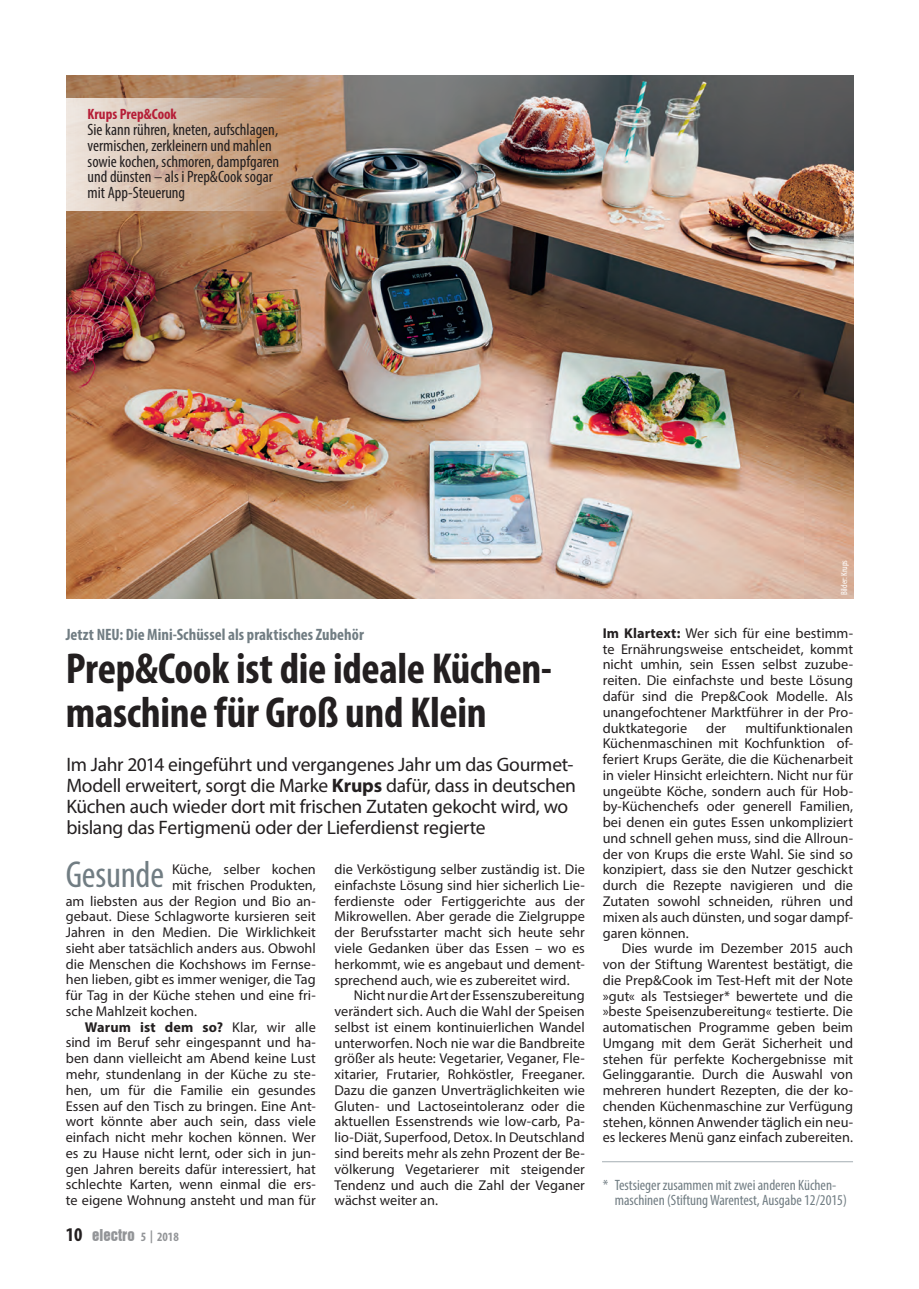
<style>
.page{position:relative;width:919px;height:1289px;background:#fff}
.page>*{position:absolute;margin:0;border:0;box-sizing:border-box;transform-origin:0 0}
.t1{font:700 condensed 43.5px/43.5px "Myriad Pro";letter-spacing:-.005em;color:#231f20}
.t2{font:condensed 37.65px "Myriad Pro";letter-spacing:-.01em;color:#717d83}
.t3{font:19.5px/21px "Myriad Pro";letter-spacing:-.015em;color:#231f20}
.t4{font:condensed 16.5px/15.8px "Myriad Pro";color:#231f20}
.t5{font:700 condensed 16.5px "Myriad Pro";letter-spacing:.005em;color:#717d83}
.t6{font:condensed 15px/15.8px "Myriad Pro";color:#717d83}
.t7{font:15px "Swiss 921 BT Regular A";color:#939598}
.t8{font:700 condensed 15px "Myriad Pro";color:#b61e37}
.t9{font:14.25px/15.8px "Myriad Pro";color:#231f20;text-align:justify}
.t10{font:700 14.25px "Myriad Pro";letter-spacing:.005em;color:#231f20}
.t11{font:condensed 9px "Myriad Pro";color:#fff}
.s1{font-weight:700}
.s2{font-weight:400}
.s3{font-family:"Myriad Pro";font-weight:700;font-stretch:condensed;font-size:19.5px;color:#231f20}
.s4{font-family:"Myriad Pro";font-weight:700;font-stretch:condensed;font-size:12.75px}
</style>
<div class="page">
<img style="left:66px;top:75px;width:787px;height:523px">
<svg style="left:66px;top:98px;width:232px;height:112px;background:#d2b7a1"></svg>
<hr style="left:602px;top:1161px;width:251px;height:1px;background:#a4adb3">
<p class="t8" style="left:88px;top:105px;width:91px">Krups Prep&amp;Cook</p>
<p class="t4" style="left:88px;top:121px;width:193px">Sie kann rühren, kneten, aufschlagen, vermischen, zerkleinern und mahlen sowie kochen, schmoren, dampfgaren und dünsten – als i Prep&amp;Cook sogar mit App-Steuerung</p>
<p class="t5" style="left:66px;top:624px;width:299px">Jetzt NEU: Die Mini-Schüssel als praktisches Zubehör</p>
<h1 class="t1" style="left:66px;top:646px;width:488px">Prep&amp;Cook ist die ideale Küchen&shy;maschine für Groß und Klein</h1>
<p class="t3" style="left:66px;top:753px;width:511px">Im Jahr 2014 eingeführt und vergangenes Jahr um das Gourmet-Modell erweitert, sorgt die Marke <span class="s1">Krups</span> dafür, dass in deutschen Küchen auch wieder dort mit frischen Zutaten gekocht wird, wo bislang das Fertigmenü oder der Lieferdienst regierte</p>
<h2 class="t2" style="left:66px;top:851px;width:100px">Gesunde</h2>
<p class="t9" style="left:172px;top:861px;width:145px">Küche, selber kochen</p>
<p class="t9" style="left:172px;top:876px;width:145px">mit frischen Produkten,</p>
<p class="t9" style="left:66px;top:892px;width:251px">am liebsten aus der Region und Bio an-</p>
<p class="t9" style="left:66px;top:908px;width:251px">gebaut. Diese Schlagworte kursieren seit</p>
<p class="t9" style="left:66px;top:924px;width:251px">Jahren in den Medien. Die Wirklichkeit</p>
<p class="t9" style="left:66px;top:940px;width:251px">sieht aber tatsächlich anders aus. Obwohl</p>
<p class="t9" style="left:66px;top:955px;width:251px">die Menschen die Kochshows im Fernse-</p>
<p class="t9" style="left:66px;top:971px;width:251px">hen lieben, gibt es immer weniger, die Tag</p>
<p class="t9" style="left:66px;top:987px;width:251px">für Tag in der Küche stehen und eine fri-</p>
<p class="t9" style="left:66px;top:1003px;width:133px">sche Mahlzeit kochen.</p>
<p class="t10" style="left:85px;top:1017px;width:232px">Warum ist dem so? <span class="s2">Klar, wir alle</span></p>
<p class="t9" style="left:66px;top:1034px;width:251px">sind im Beruf sehr eingespannt und ha-</p>
<p class="t9" style="left:66px;top:1050px;width:251px">ben dann vielleicht am Abend keine Lust</p>
<p class="t9" style="left:66px;top:1066px;width:251px">mehr, stundenlang in der Küche zu ste-</p>
<p class="t9" style="left:66px;top:1081px;width:251px">hen, um für die Familie ein gesundes</p>
<p class="t9" style="left:66px;top:1097px;width:251px">Essen auf den Tisch zu bringen. Eine Ant-</p>
<p class="t9" style="left:66px;top:1113px;width:251px">wort könnte aber auch sein, dass viele</p>
<p class="t9" style="left:66px;top:1129px;width:251px">einfach nicht mehr kochen können. Wer</p>
<p class="t9" style="left:66px;top:1144px;width:251px">es zu Hause nicht lernt, oder sich in jun-</p>
<p class="t9" style="left:66px;top:1160px;width:251px">gen Jahren bereits dafür interessiert, hat</p>
<p class="t9" style="left:66px;top:1176px;width:251px">schlechte Karten, wenn einmal die ers-</p>
<p class="t9" style="left:66px;top:1192px;width:251px">te eigene Wohnung ansteht und man für</p>
<p class="t7" style="left:66px;top:1225px;width:114px"><span class="s3">10</span> electro <span class="s4">5 | 2018</span></p>
<p class="t9" style="left:334px;top:861px;width:252px">die Verköstigung selber zuständig ist. Die einfachste Lösung sind hier sicherlich Lie&shy;ferdienste oder Fertiggerichte aus der Mikrowellen. Aber gerade die Zielgruppe der Berufsstarter macht sich heute sehr viele Gedanken über das Essen – wo es herkommt, wie es angebaut und dement&shy;sprechend auch, wie es zubereitet wird.</p>
<p class="t9" style="left:334px;top:987px;width:252px;text-indent:19px">Nicht nur die Art der Essenszubereitung verändert sich. Auch die Wahl der Speisen selbst ist einem kontinuierlichen Wandel unterworfen. Noch nie war die Bandbreite größer als heute: Vegetarier, Veganer, Fle&shy;xitarier, Frutarier, Rohköstler, Freeganer.<br>Dazu die ganzen Unverträglichkeiten wie Gluten- und Lactoseintoleranz oder die aktuellen Essenstrends wie low-carb, Pa&shy;lio-Diät, Superfood, Detox. In Deutschland sind bereits mehr als zehn Prozent der Be&shy;völkerung Vegetarierer mit steigender Tendenz und auch die Zahl der Veganer wächst weiter an.</p>
<p class="t11" style="left:838px;top:595px;width:37px;rotate:-90deg">Bilder: Krups</p>
<p class="t9" style="left:602px;top:625px;width:252px"><span class="s1">Im Klartext:</span> Wer sich für eine bestimm&shy;te Ernährungsweise entscheidet, kommt nicht umhin, sein Essen selbst zuzube&shy;reiten. Die einfachste und beste Lösung dafür sind die Prep&amp;Cook Modelle. Als unangefochtener Marktführer in der Pro&shy;duktkategorie</p>
<p class="t9" style="left:602px;top:719px;width:252px;text-indent:143px">multifunktionalen Küchenmaschinen mit Kochfunktion of&shy;feriert Krups Geräte, die die Küchenarbeit in vieler Hinsicht erleichtern. Nicht nur für ungeübte Köche, sondern auch für Hob&shy;by-Küchenchefs oder generell Familien, bei denen ein gutes Essen unkompliziert und schnell gehen muss, sind die Allroun&shy;der von Krups die erste Wahl. Sie sind so konzipiert, dass sie den Nutzer geschickt durch die Rezepte navigieren und die Zutaten sowohl schneiden, rühren und mixen als auch dünsten, und sogar dampf&shy;garen können.</p>
<p class="t9" style="left:602px;top:940px;width:252px;text-indent:19px">Dies wurde im Dezember 2015 auch von der Stiftung Warentest bestätigt, die die Prep&amp;Cook im Test-Heft mit der Note »gut« als Testsieger* bewertete und die »beste Speisenzubereitung« testierte. Die automatischen Programme geben beim Umgang mit dem Gerät Sicherheit und stehen für perfekte Kochergebnisse mit Gelinggarantie. Durch die Auswahl von mehreren hundert Rezepten, die der ko&shy;chenden Küchenmaschine zur Verfügung stehen, können Anwender täglich ein neu&shy;es leckeres Menü ganz einfach zubereiten.</p>
<p class="t9" style="left:706px;top:719px;width:21px">der</p>
<p class="t6" style="left:614px;top:1176px;width:233px;text-indent:-12px">* Testsieger zusammen mit zwei anderen Küchen&shy;maschinen (Stiftung Warentest, Ausgabe 12/2015)</p>
</div>
